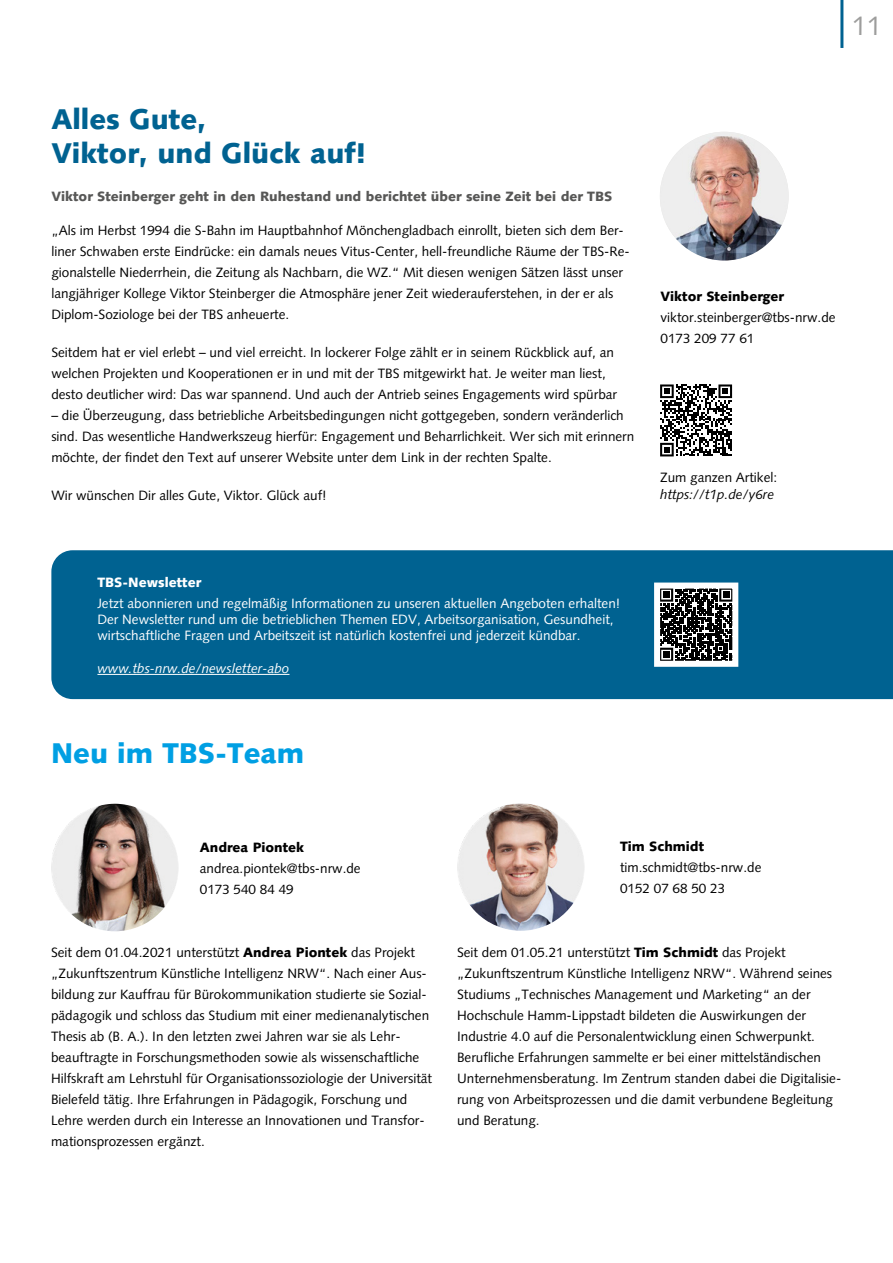
<style>
.page{position:relative;width:893px;height:1263px;background:#fff}
.page>*{position:absolute;margin:0;border:0;box-sizing:border-box;transform-origin:0 0}
.t1{font:900 28.5px/34.2px "Syntax LT";color:#006291}
.t2{font:900 28.5px "Syntax LT";color:#009fe3}
.t3{font:27px "Syntax LT";color:#9d9d9c}
.t4{font:13.5px/21px "Syntax LT";color:#000}
.t5{font:13.5px/16.2px "Syntax LT";color:#fff}
.t6{font:900 13.5px "Syntax LT";color:#575756}
.t7{font:900 13.5px "Syntax LT";color:#000}
.t8{font:italic 13.5px "Syntax LT";color:#fff}
.t9{font:italic 13.5px "Syntax LT Std";color:#000}
.t10{font:13.5px "Syntax LT Std";color:#000}
.t11{font:900 13.5px "Syntax LT";color:#fff}
.s1{font-weight:900}
</style>
<div class="page">
<img style="left:51px;top:804px;width:128px;height:127px;border-radius:64px">
<img style="left:457px;top:803px;width:128px;height:128px;border-radius:64px">
<hr style="left:840px;top:0;width:3px;height:48px;background:#006291">
<img style="left:660px;top:132px;width:129px;height:129px;border-radius:64px">
<div style="left:51px;top:550px;width:842px;height:149px;background:#006291"></div>
<hr style="left:97px;top:674px;width:192px;height:1px;background:#fff">
<svg style="left:661px;top:589px;width:70px;height:71px"></svg>
<div style="left:654px;top:582px;width:84px;height:85px;border:6px solid #fff"></div>
<svg style="left:660px;top:384px;width:72px;height:72px"></svg>
<h2 class="t3" style="left:852px;top:9px;width:32px">11</h2>
<h1 class="t1" style="left:51px;top:102px;width:317px">Alles Gute,<br>Viktor, und Glück auf!</h1>
<p class="t6" style="left:51px;top:188px;width:562px">Viktor Steinberger geht in den Ruhestand und berichtet über seine Zeit bei der TBS</p>
<p class="t4" style="left:51px;top:220px;width:580px">„Als im Herbst 1994 die S-Bahn im Hauptbahnhof Mönchengladbach einrollt, bieten sich dem Ber&shy;liner Schwaben erste Eindrücke: ein damals neues Vitus-Center, hell-freundliche Räume der TBS-Re&shy;gionalstelle Niederrhein, die Zeitung als Nachbarn, die WZ.“ Mit diesen wenigen Sätzen lässt unser langjähriger Kollege Viktor Steinberger die Atmosphäre jener Zeit wiederauferstehen, in der er als Diplom-Soziologe bei der TBS anheuerte.</p>
<p class="t4" style="left:51px;top:342px;width:567px">Seitdem hat er viel erlebt – und viel erreicht. In lockerer Folge zählt er in seinem Rückblick auf, an welchen Projekten und Kooperationen er in und mit der TBS mitgewirkt hat. Je weiter man liest, desto deutlicher wird: Das war spannend. Und auch der Antrieb seines Engagements wird spürbar</p>
<p class="t4" style="left:51px;top:405px;width:584px">– die Überzeugung, dass betriebliche Arbeitsbedingungen nicht gottgegeben, sondern veränderlich sind. Das wesentliche Handwerkszeug hierfür: Engagement und Beharrlichkeit. Wer sich mit erinnern möchte, der findet den Text auf unserer Website unter dem Link in der rechten Spalte.</p>
<p class="t4" style="left:51px;top:485px;width:277px">Wir wünschen Dir alles Gute, Viktor. Glück auf!</p>
<p class="t7" style="left:660px;top:288px;width:125px">Viktor Steinberger</p>
<p class="t4" style="left:660px;top:307px;width:177px">viktor.steinberger@tbs-nrw.de<br>0173 209 77 61</p>
<p class="t10" style="left:660px;top:470px;width:119px">Zum ganzen Artikel:</p>
<p class="t9" style="left:660px;top:486px;width:116px">https://t1p.de/y6re</p>
<p class="t11" style="left:97px;top:575px;width:105px">TBS-Newsletter</p>
<p class="t5" style="left:97px;top:595px;width:524px">Jetzt abonnieren und regelmäßig Informationen zu unseren aktuellen Angeboten erhalten!<br>Der Newsletter rund um die betrieblichen Themen EDV, Arbeitsorganisation, Gesundheit, wirtschaftliche Fragen und Arbeitszeit ist natürlich kostenfrei und jederzeit kündbar.</p>
<p class="t8" style="left:97px;top:660px;width:194px">www.tbs-nrw.de/newsletter-abo</p>
<h1 class="t2" style="left:51px;top:736px;width:255px">Neu im TBS-Team</h1>
<p class="t7" style="left:200px;top:839px;width:106px">Andrea Piontek</p>
<p class="t4" style="left:200px;top:858px;width:162px">andrea.piontek@tbs-nrw.de<br>0173 540 84 49</p>
<p class="t4" style="left:51px;top:942px;width:383px">Seit dem 01.04.2021 unterstützt <span class="s1">Andrea Piontek</span> das Projekt „Zukunftszentrum Künstliche Intelligenz NRW“. Nach einer Aus&shy;bildung zur Kauffrau für Bürokommunikation studierte sie Sozial&shy;pädagogik und schloss das Studium mit einer medienanalytischen Thesis ab (B. A.). In den letzten zwei Jahren war sie als Lehr&shy;beauftragte in Forschungsmethoden sowie als wissenschaftliche Hilfskraft am Lehrstuhl für Organisationssoziologie der Universität Bielefeld tätig. Ihre Erfahrungen in Pädagogik, Forschung und Lehre werden durch ein Interesse an Innovationen und Transfor&shy;mationsprozessen ergänzt.</p>
<p class="t7" style="left:620px;top:839px;width:86px">Tim Schmidt</p>
<p class="t4" style="left:620px;top:857px;width:143px">tim.schmidt@tbs-nrw.de<br>0152 07 68 50 23</p>
<p class="t4" style="left:457px;top:942px;width:386px">Seit dem 01.05.21 unterstützt <span class="s1">Tim Schmidt</span> das Projekt „Zukunftszentrum Künstliche Intelligenz NRW“. Während seines Studiums „Technisches Management und Marketing“ an der Hochschule Hamm-Lippstadt bildeten die Auswirkungen der Industrie 4.0 auf die Personalentwicklung einen Schwerpunkt.<br>Berufliche Erfahrungen sammelte er bei einer mittelständischen Unternehmensberatung. Im Zentrum standen dabei die Digitalisie&shy;rung von Arbeitsprozessen und die damit verbundene Begleitung und Beratung.</p>
</div>
